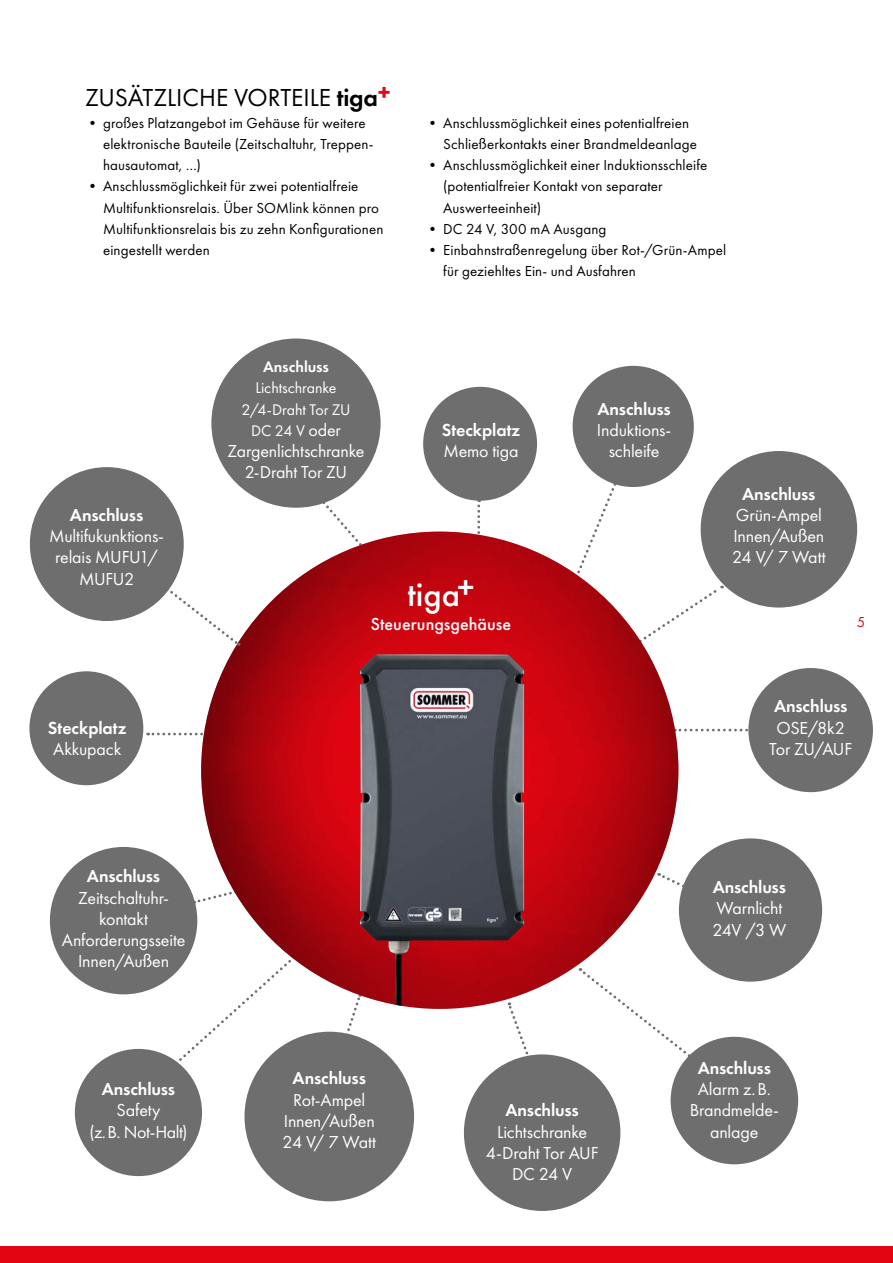
<style>
.page{position:relative;width:893px;height:1263px;background:#fff}
.page>*{position:absolute;margin:0;border:0;box-sizing:border-box;transform-origin:0 0}
.t1{font:500 34.5px "Futura PT";color:#fff}
.t2{font:25.5px "Futura PT";letter-spacing:-.005em;color:#000}
.t3{font:18px/21.3px "Futura PT";letter-spacing:-.01em;color:#fff;text-align:center}
.t4{font:600 18px "Futura PT";letter-spacing:-.01em;color:#fff}
.t5{font:500 18px "Futura PT";letter-spacing:.005em;color:#fff}
.t6{font:16.05px/21.3px "Futura PT";letter-spacing:-.005em;color:#fff;text-align:center}
.t7{font:600 16.05px "Futura PT";letter-spacing:-.005em;color:#fff}
.t8{font:15px/21.3px "Futura PT";letter-spacing:.01em;color:#000}
.t9{font:15px "Futura PT";color:#e30612}
.s1{font-weight:600}
.s2{font-size:18px}
</style>
<div class="page">
<div style="left:0;top:1246px;width:893px;height:17px;background:#e30612"></div>
<svg style="left:477px;top:501px;width:3px;height:33px"></svg>
<svg style="left:659px;top:873px;width:30px;height:29px"></svg>
<svg style="left:320px;top:502px;width:42px;height:43px"></svg>
<svg style="left:148px;top:733px;width:56px;height:2px"></svg>
<svg style="left:194px;top:885px;width:48px;height:19px"></svg>
<svg style="left:338px;top:994px;width:23px;height:44px"></svg>
<svg style="left:508px;top:1006px;width:21px;height:49px"></svg>
<svg style="left:168px;top:955px;width:128px;height:117px"></svg>
<svg style="left:675px;top:729px;width:73px;height:2px"></svg>
<svg style="left:572px;top:431px;width:151px;height:224px"></svg>
<svg style="left:201px;top:531px;width:477px;height:478px;background:#b4040e"></svg>
<div style="left:464px;top:1054px;width:156px;height:157px;background:#6e6e6e;border-radius:50%"></div>
<div style="left:701px;top:451px;width:156px;height:156px;background:#6e6e6e;border-radius:50%"></div>
<div style="left:679px;top:838px;width:143px;height:144px;background:#6e6e6e;border-radius:50%"></div>
<div style="left:748px;top:668px;width:125px;height:124px;background:#6e6e6e;border-radius:50%"></div>
<div style="left:29px;top:671px;width:114px;height:114px;background:#6e6e6e;border-radius:50%"></div>
<div style="left:423px;top:387px;width:114px;height:114px;background:#6e6e6e;border-radius:50%"></div>
<div style="left:573px;top:366px;width:121px;height:121px;background:#6e6e6e;border-radius:50%"></div>
<div style="left:75px;top:1049px;width:127px;height:127px;background:#6e6e6e;border-radius:50%"></div>
<div style="left:671px;top:1037px;width:127px;height:127px;background:#6e6e6e;border-radius:50%"></div>
<div style="left:244px;top:1032px;width:170px;height:169px;background:#6e6e6e;border-radius:50%"></div>
<svg style="left:580px;top:968px;width:142px;height:114px"></svg>
<div style="left:50px;top:847px;width:147px;height:147px;background:#6e6e6e;border-radius:50%"></div>
<div style="left:30px;top:467px;width:154px;height:154px;background:#6e6e6e;border-radius:50%"></div>
<div style="left:211px;top:338px;width:170px;height:170px;background:#6e6e6e;border-radius:50%"></div>
<svg style="left:163px;top:584px;width:77px;height:62px"></svg>
<img style="left:360px;top:654px;width:164px;height:352px">
<h2 class="t2" style="left:85px;top:83px;width:307px">ZUSÄTZLICHE VORTEILE <span class="s1">tiga</span><sup>+</sup></h2>
<p class="t8" style="left:103px;top:112px;width:272px;text-indent:-18px">• großes Platzangebot im Gehäuse für weitere elektronische Bauteile (Zeitschaltuhr, Treppen&shy;hausautomat, …)</p>
<p class="t8" style="left:103px;top:176px;width:282px;text-indent:-18px">• Anschlussmöglichkeit für zwei potentialfreie Multifunktionsrelais. Über SOMlink können pro Multifunktionsrelais bis zu zehn Konfigurationen eingestellt werden</p>
<p class="t8" style="left:443px;top:112px;width:255px;text-indent:-18px">• Anschlussmöglichkeit eines potentialfreien<br>Schließerkontakts einer Brandmeldeanlage</p>
<p class="t8" style="left:443px;top:154px;width:266px;text-indent:-18px">• Anschlussmöglichkeit einer Induktionsschleife (potentialfreier Kontakt von separater<br>Auswerteeinheit)</p>
<p class="t8" style="left:425px;top:218px;width:183px">• DC 24 V, 300 mA Ausgang</p>
<p class="t8" style="left:443px;top:239px;width:285px;text-indent:-18px">• Einbahnstraßenregelung über Rot-/Grün-Ampel für geziehltes Ein- und Ausfahren</p>
<p class="t4" style="left:70px;top:504px;width:75px">Anschluss</p>
<p class="t3" style="left:49px;top:525px;width:116px">Multifukunktions&shy;relais MUFU1/<br>MUFU2</p>
<p class="t7" style="left:263px;top:357px;width:67px">Anschluss</p>
<p class="t6" style="left:241px;top:377px;width:111px">Lichtschranke<br>2/4-Draht Tor ZU<br>DC 24 V <span class="s2">oder</span></p>
<p class="t3" style="left:228px;top:440px;width:138px">Zargenlichtschranke<br>2-Draht Tor ZU</p>
<p class="t4" style="left:442px;top:419px;width:80px">Steckplatz</p>
<p class="t3" style="left:443px;top:440px;width:77px">Memo tiga</p>
<h1 class="t1" style="left:407px;top:574px;width:69px">tiga+</h1>
<p class="t5" style="left:371px;top:614px;width:142px">Steuerungsgehäuse</p>
<p class="t4" style="left:597px;top:397px;width:75px">Anschluss</p>
<p class="t3" style="left:597px;top:419px;width:76px">Induktions&shy;schleife</p>
<p class="t4" style="left:742px;top:482px;width:75px">Anschluss</p>
<p class="t3" style="left:732px;top:504px;width:95px;text-align:left">Grün-Ampel<br>Innen/Außen<br>24 V/ 7 Watt</p>
<p class="t9" style="left:857px;top:613px;width:10px">5</p>
<p class="t4" style="left:48px;top:716px;width:80px">Steckplatz</p>
<p class="t3" style="left:53px;top:738px;width:70px">Akkupack</p>
<p class="t4" style="left:87px;top:865px;width:75px">Anschluss</p>
<p class="t3" style="left:62px;top:887px;width:125px">Zeitschaltuhr&shy;kontakt<br>Anforderungsseite<br>Innen/Außen</p>
<p class="t4" style="left:102px;top:1078px;width:75px">Anschluss</p>
<p class="t3" style="left:89px;top:1099px;width:100px">Safety<br>(z.B. Not-Halt)</p>
<p class="t4" style="left:293px;top:1067px;width:75px">Anschluss</p>
<p class="t3" style="left:282px;top:1089px;width:95px">Rot-Ampel<br>Innen/Außen<br>24 V/ 7 Watt</p>
<p class="t4" style="left:505px;top:1099px;width:75px">Anschluss</p>
<p class="t3" style="left:486px;top:1121px;width:114px">Lichtschranke<br>4-Draht Tor AUF<br>DC 24 V</p>
<p class="t4" style="left:774px;top:695px;width:75px">Anschluss</p>
<p class="t3" style="left:769px;top:717px;width:85px">OSE/8k2<br>Tor ZU/AUF</p>
<p class="t4" style="left:713px;top:876px;width:75px">Anschluss</p>
<p class="t3" style="left:712px;top:897px;width:75px;text-align:left">Warnlicht<br>24V /3 W</p>
<p class="t4" style="left:698px;top:1056px;width:75px">Anschluss</p>
<p class="t3" style="left:690px;top:1078px;width:91px">Alarm z.B.<br>Brandmelde&shy;anlage</p>
</div>
